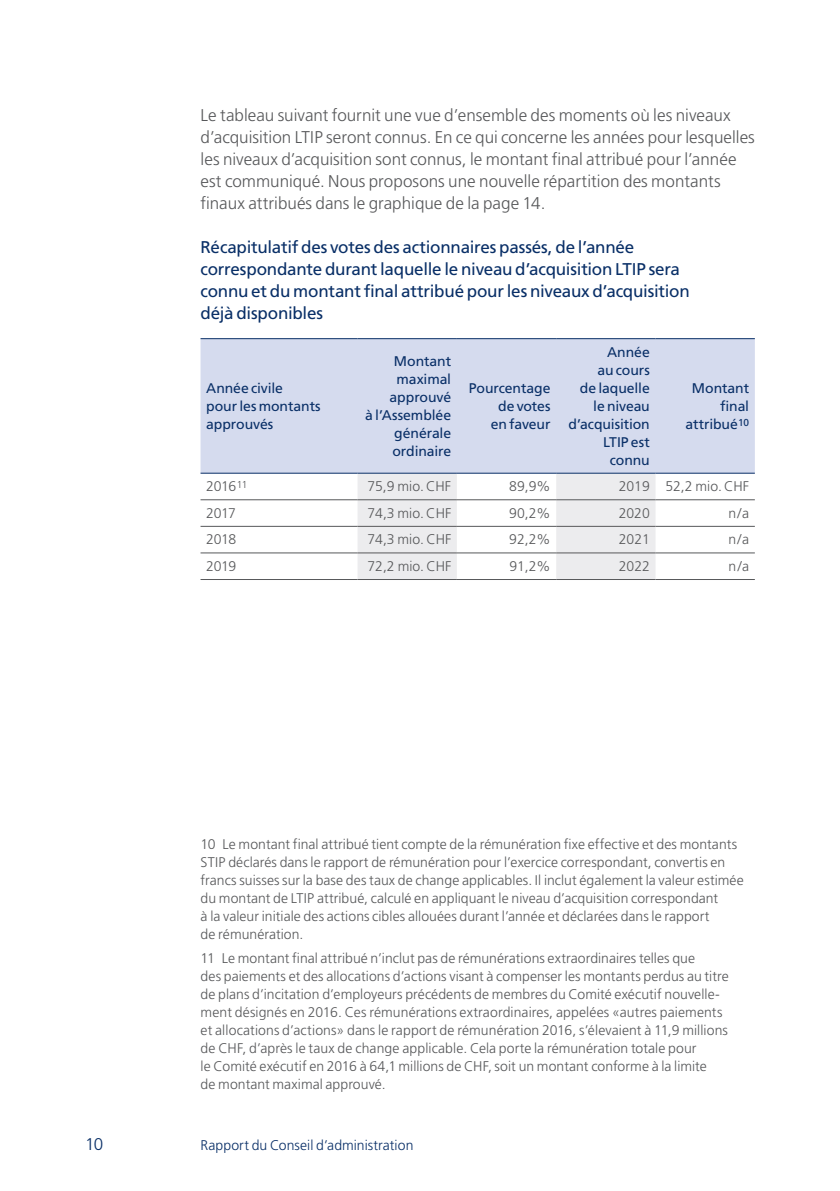
<style>
.page{position:relative;width:840px;height:1191px;background:#fff}
.page>*{position:absolute;margin:0;border:0;box-sizing:border-box;transform-origin:0 0}
.t1{font:300 17px/22px "Frutiger";color:#57585a}
.t2{font:17px/22px "Frutiger";letter-spacing:-.015em;color:#092f67}
.t3{font:300 17px "Frutiger";color:#092f67}
.t4{font:300 14px/18px "Frutiger";letter-spacing:.005em;color:#57585a}
.t5{font:14px/18px "Frutiger";letter-spacing:-.005em;color:#092f67;text-align:right}
.t6{font:300 14px "Frutiger";letter-spacing:.005em;color:#092f67}
</style>
<div class="page">
<div style="left:200px;top:339px;width:554px;height:134px;background:#d5dbee"></div>
<svg style="left:357px;top:474px;width:298px;height:105px"></svg>
<hr style="left:200px;top:499px;width:157px;height:1px;background:#57585a">
<hr style="left:357px;top:499px;width:99px;height:1px;background:#57585a">
<hr style="left:456px;top:499px;width:100px;height:1px;background:#57585a">
<hr style="left:556px;top:499px;width:99px;height:1px;background:#57585a">
<hr style="left:655px;top:499px;width:99px;height:1px;background:#57585a">
<hr style="left:200px;top:526px;width:157px;height:1px;background:#57585a">
<hr style="left:357px;top:526px;width:99px;height:1px;background:#57585a">
<hr style="left:456px;top:526px;width:100px;height:1px;background:#57585a">
<hr style="left:556px;top:526px;width:99px;height:1px;background:#57585a">
<hr style="left:655px;top:526px;width:99px;height:1px;background:#57585a">
<hr style="left:200px;top:552px;width:157px;height:1px;background:#57585a">
<hr style="left:357px;top:552px;width:99px;height:1px;background:#57585a">
<hr style="left:456px;top:552px;width:100px;height:1px;background:#57585a">
<hr style="left:556px;top:552px;width:99px;height:1px;background:#57585a">
<hr style="left:655px;top:552px;width:99px;height:1px;background:#57585a">
<hr style="left:200px;top:579px;width:157px;height:1px;background:#57585a">
<hr style="left:357px;top:579px;width:99px;height:1px;background:#57585a">
<hr style="left:456px;top:579px;width:100px;height:1px;background:#57585a">
<hr style="left:556px;top:579px;width:99px;height:1px;background:#57585a">
<hr style="left:655px;top:579px;width:99px;height:1px;background:#57585a">
<hr style="left:357px;top:473px;width:99px;height:1px;background:#092f67">
<hr style="left:456px;top:473px;width:100px;height:1px;background:#092f67">
<hr style="left:556px;top:473px;width:99px;height:1px;background:#092f67">
<hr style="left:655px;top:473px;width:99px;height:1px;background:#092f67">
<hr style="left:200px;top:338px;width:157px;height:1px;background:#092f67">
<hr style="left:200px;top:473px;width:157px;height:1px;background:#092f67">
<hr style="left:357px;top:338px;width:99px;height:1px;background:#092f67">
<hr style="left:456px;top:338px;width:100px;height:1px;background:#092f67">
<hr style="left:556px;top:338px;width:99px;height:1px;background:#092f67">
<hr style="left:655px;top:338px;width:99px;height:1px;background:#092f67">
<p class="t1" style="left:200px;top:104px;width:555px">Le tableau suivant fournit une vue d’ensemble des moments où les niveaux d’acquisition LTIP seront connus. En ce qui concerne les années pour lesquelles les niveaux d’acquisition sont connus, le montant final attribué pour l’année est communiqué. Nous proposons une nouvelle répartition des montants finaux attribués dans le graphique de la page 14.</p>
<p class="t2" style="left:200px;top:236px;width:490px">Récapitulatif des votes des actionnaires passés, de l’année correspondante durant laquelle le niveau d’acquisition LTIP sera connu et du montant final attribué pour les niveaux d’acquisition déjà disponibles</p>
<p class="t5" style="left:206px;top:379px;width:116px;text-align:left">Année civile<br>pour les montants approuvés</p>
<p class="t5" style="left:365px;top:352px;width:88px">Montant maximal approuvé<br>à l’Assemblée générale ordinaire</p>
<p class="t5" style="left:468px;top:379px;width:83px">Pourcentage de votes<br>en faveur</p>
<p class="t5" style="left:568px;top:343px;width:83px">Année<br>au cours<br>de laquelle le niveau d’acquisition<br>LTIP est connu</p>
<p class="t5" style="left:685px;top:379px;width:65px">Montant final attribué<sup>10</sup></p>
<p class="t4" style="left:206px;top:477px;width:43px">2016<sup>11</sup></p>
<p class="t4" style="left:367px;top:477px;width:85px">75,9 mio. CHF</p>
<p class="t4" style="left:509px;top:477px;width:43px">89,9%</p>
<p class="t4" style="left:618px;top:477px;width:132px">2019 52,2 mio. CHF</p>
<p class="t4" style="left:206px;top:504px;width:31px">2017</p>
<p class="t4" style="left:367px;top:504px;width:85px">74,3 mio. CHF</p>
<p class="t4" style="left:509px;top:504px;width:43px">90,2%</p>
<p class="t4" style="left:618px;top:504px;width:33px">2020</p>
<p class="t4" style="left:728px;top:504px;width:22px">n/a</p>
<p class="t4" style="left:206px;top:530px;width:32px">2018</p>
<p class="t4" style="left:367px;top:530px;width:85px">74,3 mio. CHF</p>
<p class="t4" style="left:509px;top:530px;width:43px">92,2%</p>
<p class="t4" style="left:618px;top:530px;width:33px">2021</p>
<p class="t4" style="left:728px;top:530px;width:22px">n/a</p>
<p class="t4" style="left:206px;top:557px;width:31px">2019</p>
<p class="t4" style="left:367px;top:557px;width:85px">72,2 mio. CHF</p>
<p class="t4" style="left:509px;top:557px;width:43px">91,2%</p>
<p class="t4" style="left:618px;top:557px;width:33px">2022</p>
<p class="t4" style="left:728px;top:557px;width:22px">n/a</p>
<p class="t4" style="left:200px;top:835px;width:544px">10 Le montant final attribué tient compte de la rémunération fixe effective et des montants STIP déclarés dans le rapport de rémunération pour l’exercice correspondant, convertis en francs suisses sur la base des taux de change applicables. Il inclut également la valeur estimée du montant de LTIP attribué, calculé en appliquant le niveau d’acquisition correspondant<br>à la valeur initiale des actions cibles allouées durant l’année et déclarées dans le rapport<br>de rémunération.</p>
<p class="t4" style="left:200px;top:949px;width:529px">11 Le montant final attribué n’inclut pas de rémunérations extraordinaires telles que<br>des paiements et des allocations d’actions visant à compenser les montants perdus au titre de plans d’incitation d’employeurs précédents de membres du Comité exécutif nouvelle&shy;ment désignés en 2016. Ces rémunérations extraordinaires, appelées «autres paiements et allocations d’actions» dans le rapport de rémunération 2016, s’élevaient à 11,9 millions de CHF, d’après le taux de change applicable. Cela porte la rémunération totale pour<br>le Comité exécutif en 2016 à 64,1 millions de CHF, soit un montant conforme à la limite<br>de montant maximal approuvé.</p>
<p class="t3" style="left:85px;top:1135px;width:20px">10</p>
<p class="t6" style="left:200px;top:1137px;width:214px">Rapport du Conseil d’administration</p>
</div>
